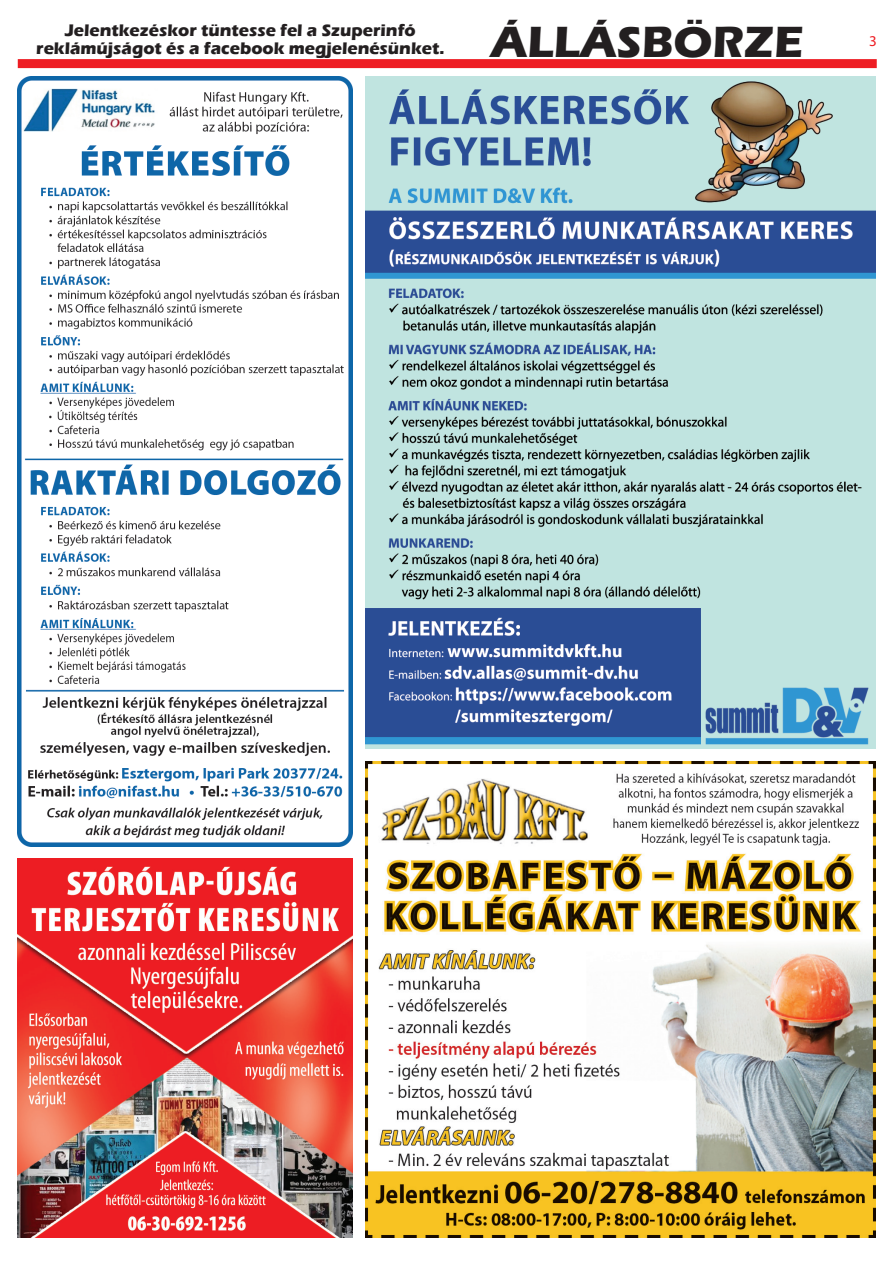
<style>
.page{position:relative;width:893px;height:1263px;background:#fff}
.page>*{position:absolute;margin:0;border:0;box-sizing:border-box;transform-origin:0 0}
.Szélső_hasáb_cim{font:700 45px "Eras ITC";color:#231f20}
.t1{font:700 17.25px "Eras ITC";color:#231f20}
.t2{font:15px "Myriad Pro";color:#ee1d23}
</style>
<div class="page">
<div style="left:18px;top:59px;width:859px;height:9px;background:#ee1d23"></div>
<img style="left:17px;top:76px;width:336px;height:770px">
<img style="left:366px;top:76px;width:510px;height:672px">
<img style="left:17px;top:859px;width:336px;height:378px">
<img style="left:366px;top:761px;width:510px;height:476px">
<p class="t1" style="left:65px;top:20px;width:352px">Jelentkezéskor tüntesse fel a Szuperinfó</p>
<p class="t1" style="left:36px;top:38px;width:410px">reklámújságot és a facebook megjelenésünket.</p>
<p class="Szélső_hasáb_cim" style="left:491px;top:16px;width:314px">ÁLLÁSBÖRZE</p>
<p class="t2" style="left:869px;top:32px;width:9px">3</p>
</div>
